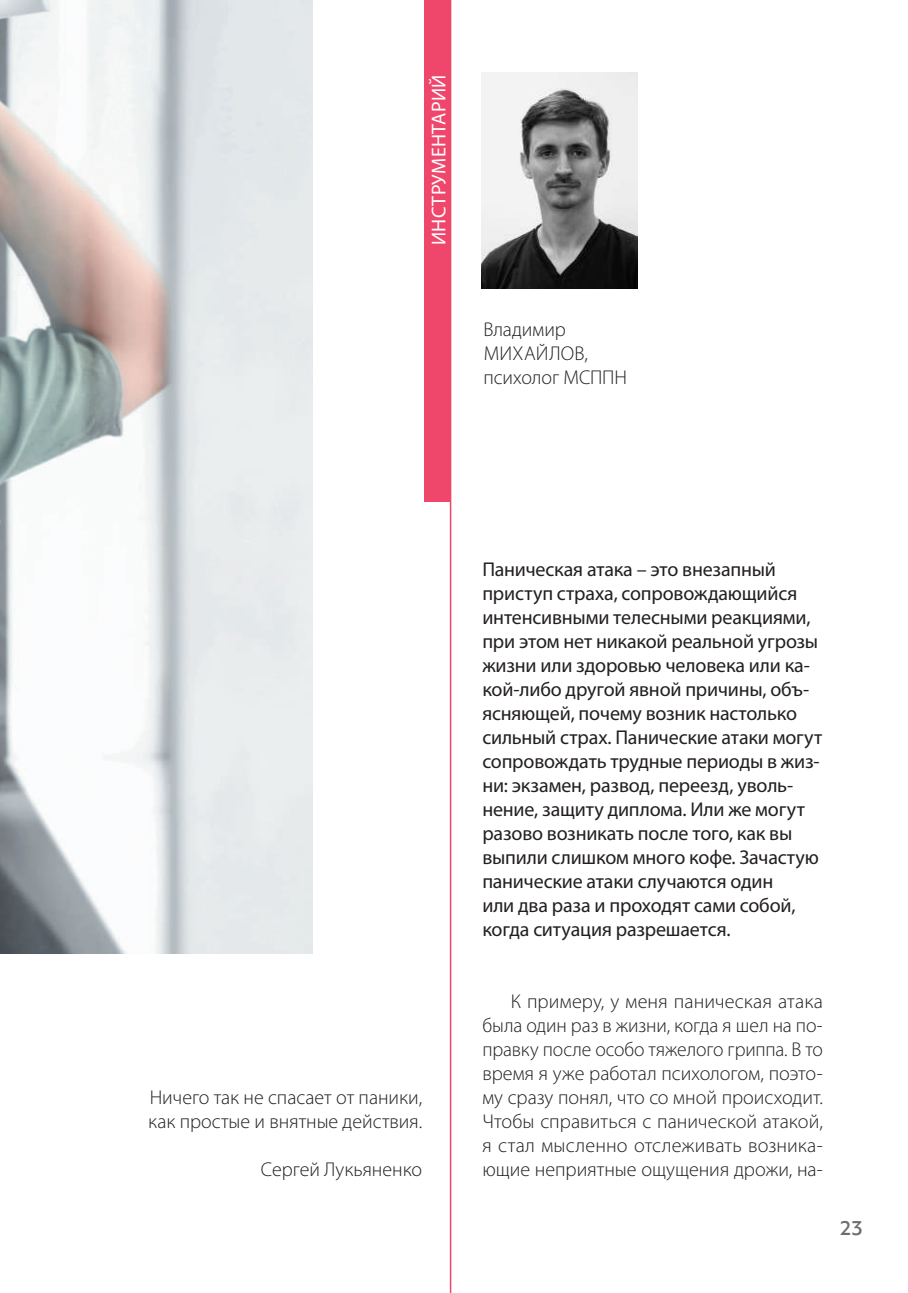
<style>
.page{position:relative;width:908px;height:1293px;background:#fff}
.page>*{position:absolute;margin:0;border:0;box-sizing:border-box;transform-origin:0 0}
.t1{font:22px "ALS Sector";color:#6c6d70}
.t2{font:20px/24px "Myriad Pro";letter-spacing:-.01em;color:#231f20}
.t3{font:300 20px/24px "Myriad Pro";color:#231f20}
.t4{font:20px "Myriad Pro";letter-spacing:.02em;color:#fff}
</style>
<div class="page">
<div style="left:424px;top:0;width:27px;height:501px;background:#ef476b"></div>
<img style="left:0;top:0;width:312px;height:953px">
<img style="left:481px;top:73px;width:156px;height:216px">
<hr style="left:449px;top:0;width:2px;height:1293px;background:#ef476b">
<p class="t4" style="left:426px;top:245px;width:172px;rotate:-90deg">ИНСТРУМЕНТАРИЙ</p>
<p class="t3" style="left:483px;top:317px;width:145px">Владимир<br>МИХАЙЛОВ, психолог МСППН</p>
<p class="t3" style="left:148px;top:1085px;width:275px">Ничего так не спасает от паники, как простые и внятные действия.</p>
<p class="t3" style="left:261px;top:1157px;width:163px">Сергей Лукьяненко</p>
<p class="t2" style="left:482px;top:557px;width:341px">Паническая атака – это внезапный приступ страха, сопровождающийся интенсивными телесными реакциями, при этом нет никакой реальной угрозы жизни или здоровью человека или ка&shy;кой-либо другой явной причины, объ&shy;ясняющей, почему возник настолько сильный страх. Панические атаки могут сопровождать трудные периоды в жиз&shy;ни: экзамен, развод, переезд, уволь&shy;нение, защиту диплома. Или же могут разово возникать после того, как вы выпили слишком много кофе. Зачастую панические атаки случаются один<br>или два раза и проходят сами собой, когда ситуация разрешается.</p>
<p class="t3" style="left:482px;top:989px;width:342px;text-align:justify;text-indent:28px">К примеру, у меня паническая атака была один раз в жизни, когда я шел на по&shy;правку после особо тяжелого гриппа. В то время я уже работал психологом, поэто&shy;му сразу понял, что со мной происходит.<br>Чтобы справиться с панической атакой, я стал мысленно отслеживать возника&shy;ющие неприятные ощущения дрожи, на-</p>
<p class="t1" style="left:840px;top:1217px;width:23px">23</p>
</div>
